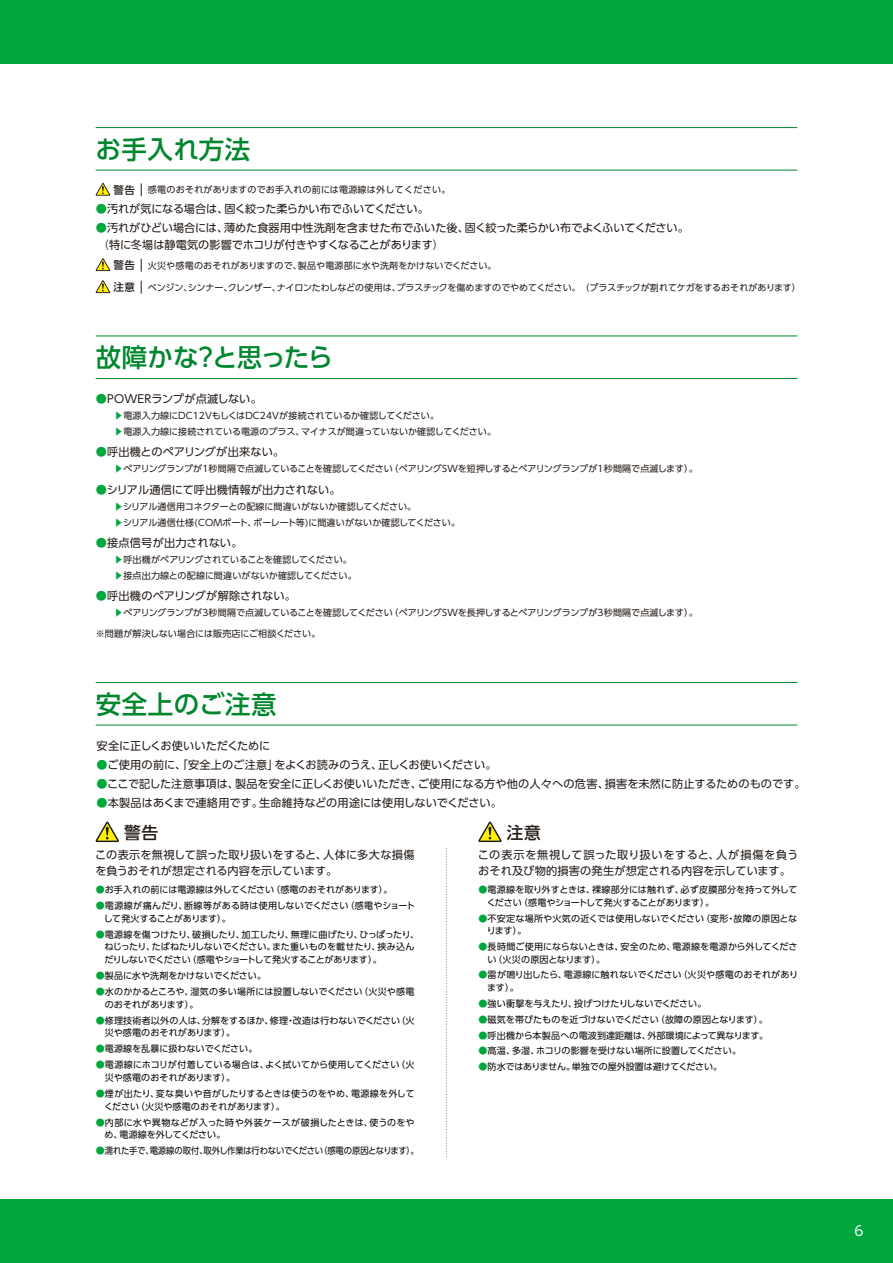
<style>
.page{position:relative;width:893px;height:1263px;background:#fff}
.page>*{position:absolute;margin:0;border:0;box-sizing:border-box;transform-origin:0 0}
.t1{font:500 25.5px "UD Shin Go Pro";letter-spacing:.015em;color:#00872e}
.t2{font:500 25.5px "UD Shin Go Pro";letter-spacing:-.04em;color:#00872e}
.t3{font:500 16.8px "UD Shin Go Pro";color:#231916}
.t4{font:13.8px "UD Shin Go Pro";color:#fff}
.t5{font:11.1px/17px "UD Shin Go Pro";letter-spacing:-.005em;color:#231916}
.t6{font:11.1px/15.9px "UD Shin Go Pro";letter-spacing:.02em;color:#231916}
.t7{font:11.1px "UD Shin Go Pro";letter-spacing:.015em;color:#231916}
.t8{font:500 10.5px "UD Shin Go Pro";color:#231916}
.t9{font:9px/12.8px "UD Shin Go Pro";color:#060202}
.t10{font:9px/15.9px "UD Shin Go Pro";letter-spacing:-.005em;color:#231916}
.t11{font:9px/12.8px "UD Shin Go Pro";letter-spacing:.02em;color:#060202}
.t12{font:9px "UD Shin Go Pro";letter-spacing:-.02em;color:#060202;scale:.92 1}
.t13{font:9px "UD Shin Go Pro";letter-spacing:.015em;color:#231916}
.t14{font:9px "UD Shin Go Pro";letter-spacing:.025em;color:#231916}
.s1{color:#00a73c}
.s2{font-weight:300}
</style>
<div class="page">
<div style="left:0;top:0;width:893px;height:64px;background:#00a73c"></div>
<div style="left:0;top:1199px;width:893px;height:64px;background:#00a73c"></div>
<hr style="left:96px;top:127px;width:701px;height:1px;background:#00872e">
<hr style="left:96px;top:170px;width:701px;height:1px;background:#00872e">
<hr style="left:96px;top:336px;width:701px;height:1px;background:#00872e">
<hr style="left:96px;top:378px;width:701px;height:1px;background:#00872e">
<hr style="left:96px;top:682px;width:701px;height:1px;background:#00872e">
<hr style="left:96px;top:725px;width:701px;height:1px;background:#00872e">
<svg style="left:446px;top:848px;width:1px;height:309px"></svg>
<svg style="left:96px;top:183px;width:14px;height:13px"></svg>
<svg style="left:141px;top:183px;width:1px;height:13px"></svg>
<svg style="left:96px;top:258px;width:14px;height:13px"></svg>
<svg style="left:141px;top:259px;width:1px;height:13px"></svg>
<svg style="left:96px;top:280px;width:14px;height:13px"></svg>
<svg style="left:141px;top:281px;width:1px;height:13px"></svg>
<svg style="left:96px;top:821px;width:23px;height:21px"></svg>
<svg style="left:478px;top:821px;width:24px;height:21px"></svg>
<h1 class="t1" style="left:96px;top:128px;width:156px">お手入れ方法</h1>
<p class="t8" style="left:114px;top:181px;width:23px">警告</p>
<p class="t14" style="left:148px;top:183px;width:304px">感電のおそれがありますのでお手入れの前には電源線は外してください。</p>
<p class="t5" style="left:96px;top:200px;width:335px"><span class="s1">●</span>汚れが気になる場合は、固く絞った柔らかい布でふいてください。</p>
<p class="t5" style="left:96px;top:219px;width:595px"><span class="s1">●</span>汚れがひどい場合には、薄めた食器用中性洗剤を含ませた布でふいた後、固く絞った柔らかい布でよくふいてください。<span class="s2">（</span>特に冬場は静電気の影響でホコリが付きやすくなることがあります<span class="s2">）</span></p>
<p class="t8" style="left:114px;top:257px;width:23px">警告</p>
<p class="t13" style="left:148px;top:258px;width:350px">火災や感電のおそれがありますので、製品や電源部に水や洗剤をかけないでください。</p>
<p class="t8" style="left:114px;top:279px;width:23px">注意</p>
<p class="t10" style="left:148px;top:279px;width:654px">ベンジン、シンナー、クレンザー、ナイロンたわしなどの使用は、プラスチックを傷めますのでやめてください。（プラスチックが割れてケガをするおそれがあります）</p>
<h1 class="t2" style="left:96px;top:337px;width:239px">故障かな？と思ったら</h1>
<p class="t6" style="left:96px;top:391px;width:168px"><span class="s1">●</span>POWERランプが点滅しない。</p>
<p class="t10" style="left:96px;top:408px;width:402px">　　<span class="s1">▶</span>電源入力線にDC12VもしくはDC24Vが接続されているか確認してください。<br>　　<span class="s1">▶</span>電源入力線に接続されている電源のプラス、マイナスが間違っていないか確認してください。</p>
<p class="t7" style="left:96px;top:443px;width:190px"><span class="s1">●</span>呼出機とのペアリングが出来ない。</p>
<p class="t10" style="left:96px;top:461px;width:604px">　　<span class="s1">▶</span>ペアリングランプが1秒間隔で点滅していることを確認してください（ペアリングSWを短押しするとペアリングランプが1秒間隔で点滅します）。</p>
<p class="t7" style="left:96px;top:480px;width:246px"><span class="s1">●</span>シリアル通信にて呼出機情報が出力されない。</p>
<p class="t10" style="left:96px;top:498px;width:366px">　　<span class="s1">▶</span>シリアル通信用コネクターとの配線に間違いがないか確認してください。<br>　　<span class="s1">▶</span>シリアル通信仕様(COMポート、ボーレート等)に間違いがないか確認してください。</p>
<p class="t6" style="left:96px;top:534px;width:148px"><span class="s1">●</span>接点信号が出力されない。</p>
<p class="t10" style="left:96px;top:551px;width:263px">　　<span class="s1">▶</span>呼出機がペアリングされていることを確認してください。　　<span class="s1">▶</span>接点出力線との配線に間違いがないか確認してください。</p>
<p class="t7" style="left:96px;top:587px;width:202px"><span class="s1">●</span>呼出機のペアリングが解除されない。</p>
<p class="t10" style="left:96px;top:604px;width:604px">　　<span class="s1">▶</span>ペアリングランプが3秒間隔で点滅していることを確認してください（ペアリングSWを長押しするとペアリングランプが3秒間隔で点滅します）。</p>
<p class="t10" style="left:96px;top:625px;width:226px">※問題が解決しない場合には販売店にご相談ください。</p>
<h1 class="t1" style="left:96px;top:683px;width:182px">安全上のご注意</h1>
<p class="t5" style="left:97px;top:737px;width:175px">安全に正しくお使いいただくために</p>
<p class="t5" style="left:97px;top:756px;width:401px"><span class="s1">●</span>ご使用の前に、「安全上のご注意」をよくお読みのうえ、正しくお使いください。</p>
<p class="t5" style="left:97px;top:775px;width:710px"><span class="s1">●</span>ここで記した注意事項は、製品を安全に正しくお使いいただき、ご使用になる方や他の人々への危害、損害を未然に防止するためのものです。</p>
<p class="t5" style="left:97px;top:794px;width:407px"><span class="s1">●</span>本製品はあくまで連絡用です。生命維持などの用途には使用しないでください。</p>
<h2 class="t3" style="left:124px;top:819px;width:35px">警告</h2>
<h2 class="t3" style="left:507px;top:819px;width:35px">注意</h2>
<p class="t5" style="left:95px;top:846px;width:321px;line-height:15.9px">この表示を無視して誤った取り扱いをすると、人体に多大な損傷を負うおそれが想定される内容を示しています。</p>
<p class="t9" style="left:96px;top:883px;width:298px"><span class="s1">●</span>お手入れの前には電源線は外してください（感電のおそれがあります）。</p>
<p class="t9" style="left:104px;top:899px;width:313px;text-indent:-8px"><span class="s1">●</span>電源線が痛んだり、断線等がある時は使用しないでください（感電やショートして発火することがあります）。</p>
<p class="t9" style="left:105px;top:927px;width:316px;text-indent:-9px"><span class="s1">●</span>電源線を傷つけたり、破損したり、加工したり、無理に曲げたり、ひっぱったり、ねじったり、たばねたりしないでください。また重いものを載せたり、挟み込んだりしないでください（感電やショートして発火することがあります）。</p>
<p class="t9" style="left:96px;top:969px;width:172px"><span class="s1">●</span>製品に水や洗剤をかけないでください。</p>
<p class="t9" style="left:105px;top:985px;width:311px;text-indent:-9px"><span class="s1">●</span>水のかかるところや、湿気の多い場所には設置しないでください（火災や感電のおそれがあります）。</p>
<p class="t9" style="left:105px;top:1013px;width:311px;text-indent:-9px"><span class="s1">●</span>修理技術者以外の人は、分解をするほか、修理・改造は行わないでください（火災や感電のおそれがあります）。</p>
<p class="t9" style="left:96px;top:1042px;width:163px"><span class="s1">●</span>電源線を乱暴に扱わないでください。</p>
<p class="t9" style="left:105px;top:1058px;width:311px;text-indent:-9px"><span class="s1">●</span>電源線にホコリが付着している場合は、よく拭いてから使用してください（火災や感電のおそれがあります）。</p>
<p class="t9" style="left:104px;top:1087px;width:312px;text-indent:-8px"><span class="s1">●</span>煙が出たり、変な臭いや音がしたりするときは使うのをやめ、電源線を外してください（火災や感電のおそれがあります）。</p>
<p class="t11" style="left:105px;top:1116px;width:312px;text-indent:-9px"><span class="s1">●</span>内部に水や異物などが入った時や外装ケースが破損したときは、使うのをやめ、電源線を外してください。</p>
<p class="t12" style="left:96px;top:1144px;width:353px"><span class="s1">●</span>濡れた手で、電源線の取付、取外し作業は行わないでください（感電の原因となります）。</p>
<p class="t6" style="left:478px;top:846px;width:322px">この表示を無視して誤った取り扱いをすると、人が損傷を負うおそれ及び物的損害の発生が想定される内容を示しています。</p>
<p class="t9" style="left:487px;top:883px;width:312px;text-indent:-8px"><span class="s1">●</span>電源線を取り外すときは、裸線部分には触れず、必ず皮膜部分を持って外してください（感電やショートして発火することがあります）。</p>
<p class="t11" style="left:487px;top:911px;width:312px;text-indent:-8px"><span class="s1">●</span>不安定な場所や火気の近くでは使用しないでください（変形・故障の原因となります）。</p>
<p class="t9" style="left:487px;top:940px;width:312px;text-indent:-9px"><span class="s1">●</span>長時間ご使用にならないときは、安全のため、電源線を電源から外してください（火災の原因となります）。</p>
<p class="t9" style="left:487px;top:968px;width:312px;text-indent:-9px"><span class="s1">●</span>雷が鳴り出したら、電源線に触れないでください（火災や感電のおそれがあります）。</p>
<p class="t9" style="left:478px;top:996px;width:230px"><span class="s1">●</span>強い衝撃を与えたり、投げつけたりしないでください。</p>
<p class="t9" style="left:478px;top:1012px;width:291px"><span class="s1">●</span>磁気を帯びたものを近づけないでください（故障の原因となります）。</p>
<p class="t9" style="left:478px;top:1028px;width:291px"><span class="s1">●</span>呼出機から本製品への電波到達距離は、外部環境によって異なります。</p>
<p class="t9" style="left:478px;top:1044px;width:264px"><span class="s1">●</span>高温、多湿、ホコリの影響を受けない場所に設置してください。</p>
<p class="t9" style="left:478px;top:1060px;width:245px"><span class="s1">●</span>防水ではありません。単独での屋外設置は避けてください。</p>
<h3 class="t4" style="left:854px;top:1219px;width:11px">6</h3>
</div>
